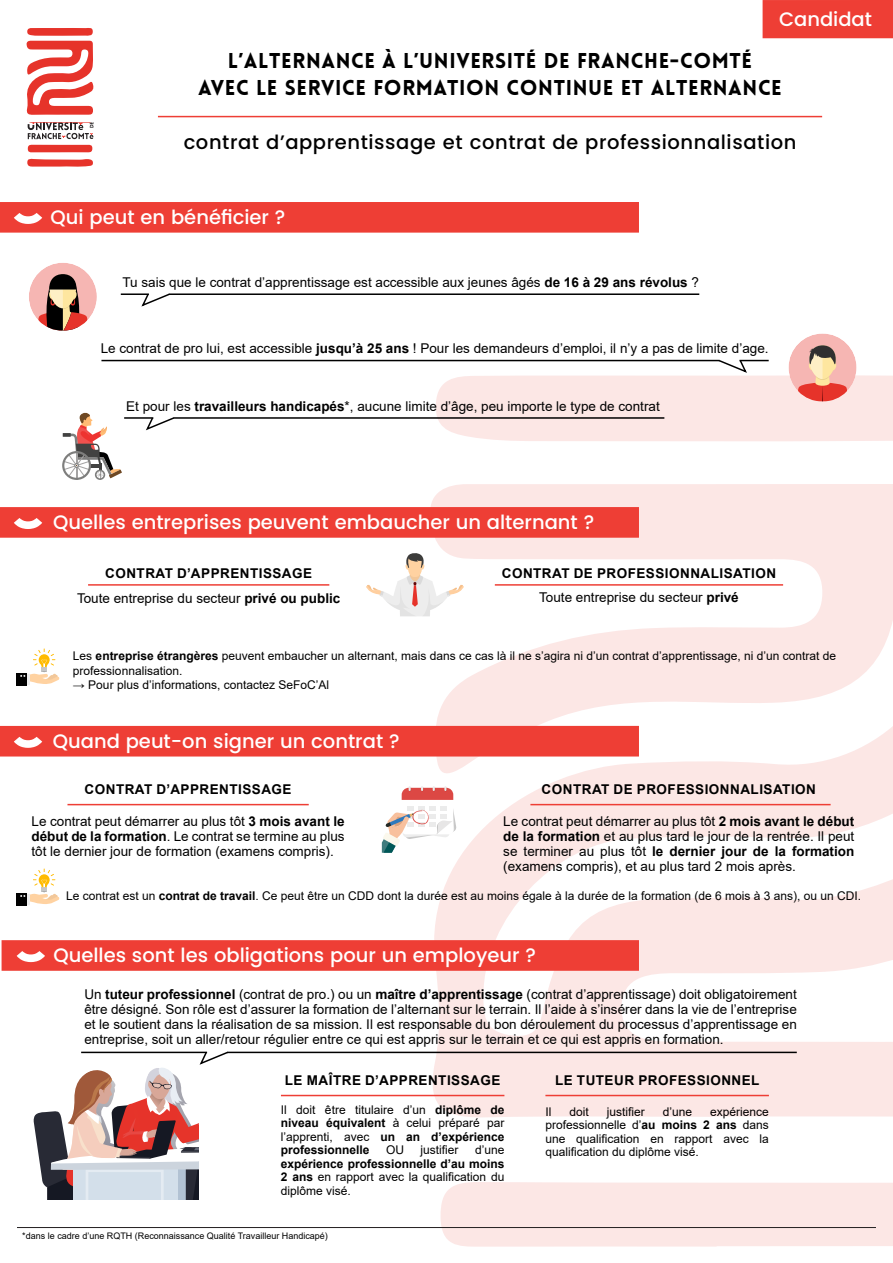
<style>
.page{position:relative;width:893px;height:1263px;background:#fff}
.page>*{position:absolute;margin:0;border:0;box-sizing:border-box;transform-origin:0 0}
.t1{font:900 21px "Lovelo";letter-spacing:.03em;color:#000}
.t2{font:500 19.5px "Poppins";color:#fff}
.t3{font:500 19.5px "Poppins";letter-spacing:.03em;color:#000}
.t4{font:13.5px/15px "Arial";color:#000;text-align:justify}
.t5{font:700 13.5px "Arial";letter-spacing:.035em;color:#000}
.t6{font:12px/13.5px "Arial";color:#000;text-align:justify}
.t7{font:700 12px/13.5px "Arial";color:#000;text-align:justify}
.t8{font:9px "Arial";color:#000}
.s1{font-weight:700}
.s2{font-weight:400}
</style>
<div class="page">
<svg style="left:421px;top:484px;width:472px;height:634px;fill:#fce7e5"></svg>
<div style="left:440px;top:1182px;width:453px;height:65px;background:#fce7e5"></div>
<div style="left:29px;top:263px;width:68px;height:68px;background:#f6b6b3;border-radius:50%"></div>
<svg style="left:37px;top:274px;width:52px;height:57px"></svg>
<div style="left:788px;top:333px;width:68px;height:69px;background:#f6b6b3;border-radius:50%"></div>
<svg style="left:62px;top:412px;width:60px;height:68px"></svg>
<div style="left:0;top:202px;width:639px;height:31px;background:#ee3e35"></div>
<svg style="left:366px;top:552px;width:98px;height:64px"></svg>
<hr style="left:17px;top:1227px;width:859px;height:1px;background:#231f20">
<div style="left:25px;top:894px;width:5px;height:11px;background:#ededed"></div>
<div style="left:16px;top:893px;width:11px;height:13px;background:#000"></div>
<svg style="left:20px;top:868px;width:40px;height:36px"></svg>
<hr style="left:158px;top:116px;width:664px;height:1px;background:#ee3e35">
<svg style="left:28px;top:122px;width:65px;height:17px"></svg>
<svg style="left:26px;top:28px;width:68px;height:87px"></svg>
<svg style="left:27px;top:158px;width:66px;height:9px"></svg>
<svg style="left:28px;top:145px;width:64px;height:7px"></svg>
<svg style="left:14px;top:213px;width:28px;height:11px"></svg>
<div style="left:0;top:507px;width:639px;height:31px;background:#ee3e35"></div>
<svg style="left:14px;top:518px;width:28px;height:11px"></svg>
<hr style="left:121px;top:293px;width:28px;height:2px;background:#000">
<svg style="left:140px;top:293px;width:30px;height:14px"></svg>
<hr style="left:169px;top:293px;width:530px;height:2px;background:#000">
<hr style="left:124px;top:417px;width:29px;height:2px;background:#000">
<svg style="left:144px;top:417px;width:29px;height:14px"></svg>
<hr style="left:173px;top:417px;width:491px;height:2px;background:#000">
<svg style="left:434px;top:345px;width:459px;height:96px"></svg>
<hr style="left:101px;top:360px;width:619px;height:1px;background:#000">
<hr style="left:88px;top:584px;width:241px;height:2px;background:#ee3e35">
<hr style="left:495px;top:584px;width:288px;height:2px;background:#ee3e35">
<div style="left:0;top:726px;width:639px;height:30px;background:#ee3e35"></div>
<svg style="left:14px;top:737px;width:28px;height:11px"></svg>
<hr style="left:67px;top:804px;width:242px;height:1px;background:#ee3e35">
<hr style="left:530px;top:804px;width:301px;height:1px;background:#ee3e35">
<svg style="left:382px;top:786px;width:75px;height:67px"></svg>
<div style="left:2px;top:940px;width:637px;height:31px;background:#ee3e35"></div>
<svg style="left:17px;top:951px;width:28px;height:11px"></svg>
<svg style="left:33px;top:1051px;width:196px;height:148px"></svg>
<hr style="left:227px;top:1052px;width:570px;height:1px;background:#000">
<hr style="left:281px;top:1095px;width:223px;height:1px;background:#ee3e35">
<hr style="left:545px;top:1095px;width:224px;height:1px;background:#ee3e35">
<div style="left:763px;top:0;width:130px;height:38px;background:#ee3e35"></div>
<div style="left:25px;top:674px;width:5px;height:11px;background:#ededed"></div>
<div style="left:16px;top:673px;width:11px;height:13px;background:#000"></div>
<svg style="left:20px;top:648px;width:40px;height:36px"></svg>
<p class="t2" style="left:779px;top:8px;width:95px">Candidat</p>
<p class="t1" style="left:228px;top:47px;width:526px">L’ALTERNANCE À L’UNIVERSITÉ DE FRANCHE-COMTÉ</p>
<p class="t1" style="left:198px;top:74px;width:585px">AVEC LE SERVICE FORMATION CONTINUE ET ALTERNANCE</p>
<p class="t3" style="left:184px;top:130px;width:614px">contrat d’apprentissage et contrat de professionnalisation</p>
<p class="t2" style="left:51px;top:206px;width:236px">Qui peut en bénéficier ?</p>
<p class="t4" style="left:122px;top:275px;width:578px">Tu sais que le contrat d’apprentissage est accessible aux jeunes âgés <span class="s1">de 16 à 29 ans révolus</span> ?</p>
<p class="t4" style="left:101px;top:341px;width:669px">Le contrat de pro lui, est accessible <span class="s1">jusqu’à 25 ans</span> ! Pour les demandeurs d’emploi, il n’y a pas de limite d’age.</p>
<p class="t4" style="left:126px;top:399px;width:535px">Et pour les <span class="s1">travailleurs handicapés</span>*, aucune limite d’âge, peu importe le type de contrat</p>
<p class="t2" style="left:53px;top:511px;width:543px">Quelles entreprises peuvent embaucher un alternant ?</p>
<p class="t5" style="left:105px;top:563px;width:208px">CONTRAT D’APPRENTISSAGE</p>
<p class="t5" style="left:502px;top:563px;width:276px">CONTRAT DE PROFESSIONNALISATION</p>
<p class="t4" style="left:77px;top:591px;width:265px">Toute entreprise du secteur <span class="s1">privé ou public</span></p>
<p class="t4" style="left:539px;top:590px;width:201px">Toute entreprise du secteur <span class="s1">privé</span></p>
<p class="t6" style="left:73px;top:649px;width:765px;line-height:14.4px">Les <span class="s1">entreprise étrangères</span> peuvent embaucher un alternant, mais dans ce cas là il ne s’agira ni d’un contrat d’apprentissage, ni d’un contrat de professionnalisation.</p>
<p class="t6" style="left:73px;top:678px;width:258px">→ Pour plus d’informations, contactez SeFoC’Al</p>
<p class="t2" style="left:53px;top:729px;width:348px">Quand peut-on signer un contrat ?</p>
<p class="t5" style="left:85px;top:780px;width:208px">CONTRAT D’APPRENTISSAGE</p>
<p class="t5" style="left:542px;top:780px;width:276px">CONTRAT DE PROFESSIONNALISATION</p>
<p class="t4" style="left:32px;top:813px;width:315px">Le contrat peut démarrer au plus tôt <span class="s1">3 mois avant le début de la formation</span>. Le contrat se termine au plus tôt le dernier jour de formation (examens compris).</p>
<p class="t4" style="left:503px;top:813px;width:353px">Le contrat peut démarrer au plus tôt <span class="s1">2 mois avant le début de la formation</span> et au plus tard le jour de la rentrée. Il peut se terminer au plus tôt <span class="s1">le dernier jour de la formation </span>(examens compris), et au plus tard 2 mois après.</p>
<p class="t6" style="left:66px;top:889px;width:797px">Le contrat est un <span class="s1">contrat de travail</span>. Ce peut être un CDD dont la durée est au moins égale à la durée de la formation (de 6 mois à 3 ans), ou un CDI.</p>
<p class="t2" style="left:53px;top:944px;width:484px">Quelles sont les obligations pour un employeur ?</p>
<p class="t4" style="left:84px;top:986px;width:714px">Un <span class="s1">tuteur professionnel</span> (contrat de pro.) ou un <span class="s1">maître d’apprentissage</span> (contrat d’apprentissage) doit obligatoirement être désigné. Son rôle est d’assurer la formation de l’alternant sur le terrain. Il l’aide à s’insérer dans la vie de l’entreprise et le soutient dans la réalisation de sa mission. Il est responsable du bon déroulement du processus d’apprentissage en entreprise, soit un aller/retour régulier entre ce qui est appris sur le terrain et ce qui est appris en formation.</p>
<p class="t5" style="left:285px;top:1070px;width:217px">LE MAÎTRE D’APPRENTISSAGE</p>
<p class="t7" style="left:281px;top:1103px;width:225px"><span class="s2">Il doit être titulaire d’un</span> diplôme de niveau équivalent <span class="s2">à celui préparé par l’apprenti, avec</span> un an d’expérience professionnelle</p>
<p class="t6" style="left:386px;top:1143px;width:19px">OU</p>
<p class="t6" style="left:421px;top:1143px;width:40px">justifier</p>
<p class="t6" style="left:281px;top:1143px;width:225px;text-indent:194px">d’une <span class="s1">expérience professionnelle d’au moins 2 ans</span> en rapport avec la qualification du diplôme visé.</p>
<p class="t8" style="left:22px;top:1230px;width:307px">*dans le cadre d’une RQTH (Reconnaissance Qualité Travailleur Handicapé)</p>
<p class="t5" style="left:555px;top:1070px;width:206px">LE TUTEUR PROFESSIONNEL</p>
<p class="t6" style="left:545px;top:1105px;width:7px">Il</p>
<p class="t6" style="left:569px;top:1105px;width:21px">doit</p>
<p class="t6" style="left:607px;top:1105px;width:40px">justifier</p>
<p class="t6" style="left:663px;top:1105px;width:31px">d’une</p>
<p class="t6" style="left:545px;top:1105px;width:225px;text-indent:165px">expérience professionnelle d’<span class="s1">au moins 2 ans</span> dans une qualification en rapport avec la qualification du diplôme visé.</p>
</div>
